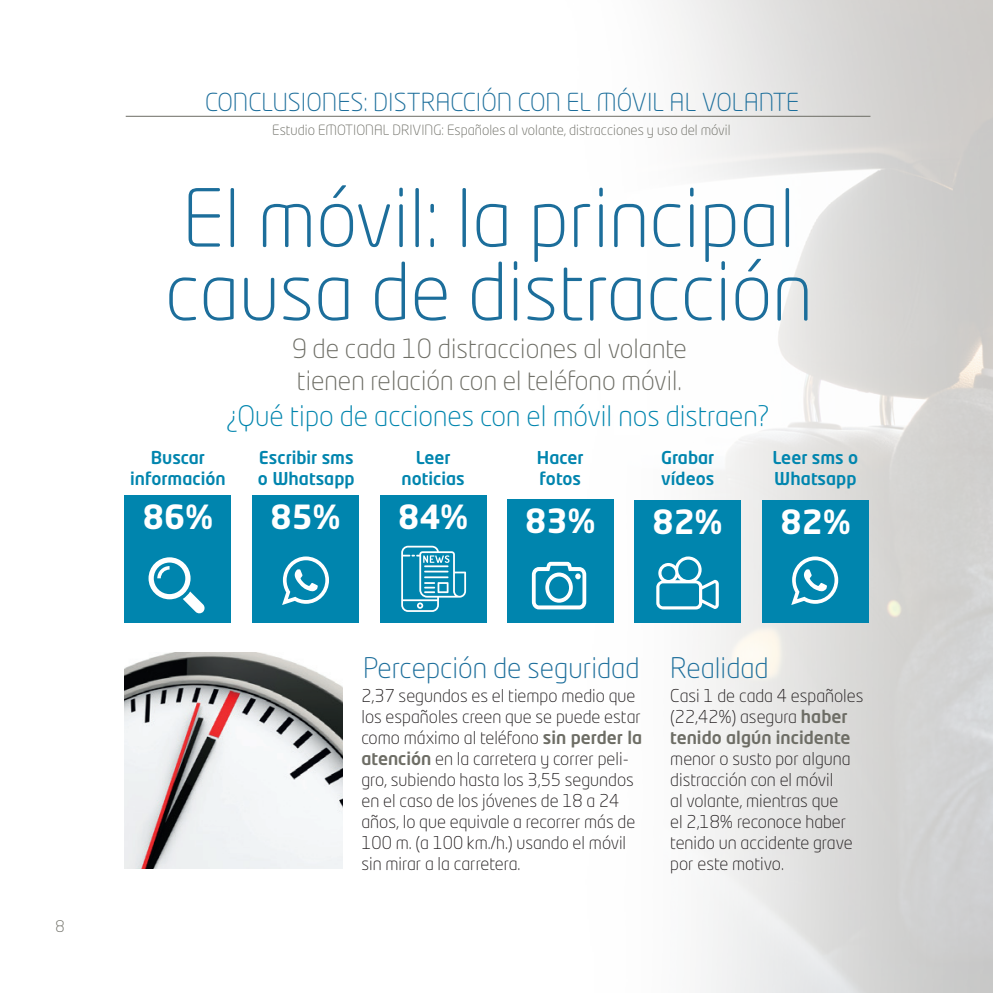
<style>
.page{position:relative;width:993px;height:993px;background:#fff}
.page>*{position:absolute;margin:0;border:0;box-sizing:border-box;transform-origin:0 0}
.t1{font:300 78.75px/73.5px "Neo Tech Std";color:#1c6e9b}
.t2{font:700 32.9px "Neo Tech Std";color:#fff}
.t3{font:300 28px "Neo Tech Std";color:#0085ae}
.t4{font:300 28px "Neo Tech Std";color:#1c6e9b}
.t5{font:300 26.25px/31.5px "Neo Tech Std";color:#6d6d65}
.t6{font:300 24.5px "Neo Tech Std";color:#1c6e9b}
.t7{font:300 17.5px/21px "Neo Tech Std";color:#231f20}
.t8{font:500 17.5px/21px "Neo Tech Std";color:#0085ae}
.t9{font:300 15.75px "Neo Tech Std";color:#6d6d65}
.t10{font:300 14px "Neo Tech Std";color:#6d6d65}
.s1{font-weight:500;color:#6d6d65}
</style>
<div class="page">
<img style="left:479px;top:0;width:513px;height:992px">
<div style="left:252px;top:495px;width:107px;height:127px;background:#0085ae"></div>
<div style="left:507px;top:499px;width:106px;height:123px;background:#0085ae"></div>
<div style="left:380px;top:495px;width:106px;height:127px;background:#0085ae"></div>
<div style="left:634px;top:500px;width:107px;height:122px;background:#0085ae"></div>
<div style="left:124px;top:495px;width:106px;height:127px;background:#0085ae"></div>
<div style="left:762px;top:500px;width:106px;height:122px;background:#0085ae"></div>
<svg style="left:531px;top:561px;width:56px;height:49px"></svg>
<svg style="left:656px;top:556px;width:62px;height:53px"></svg>
<svg style="left:791px;top:556px;width:46px;height:49px"></svg>
<svg style="left:282px;top:556px;width:47px;height:49px"></svg>
<img style="left:124px;top:652px;width:218px;height:216px">
<hr style="left:126px;top:116px;width:744px;height:1px;background:#6d6d65">
<svg style="left:148px;top:557px;width:57px;height:56px"></svg>
<svg style="left:401px;top:545px;width:65px;height:66px"></svg>
<p class="t9" style="left:56px;top:916px;width:11px">8</p>
<h3 class="t6" style="left:205px;top:87px;width:595px">CONCLUSIONES: DISTRACCIÓN CON EL MÓVIL AL VOLANTE</h3>
<p class="t10" style="left:272px;top:121px;width:459px">Estudio EMOTIONAL DRIVING: Españoles al volante, distracciones y uso del móvil</p>
<h1 class="t1" style="left:165px;top:180px;width:649px">El móvil: la principal causa de distracción</h1>
<h3 class="t5" style="left:291px;top:332px;width:397px">9 de cada 10 distracciones al volante tienen relación con el teléfono móvil.</h3>
<h3 class="t3" style="left:225px;top:399px;width:545px">¿Qué tipo de acciones con el móvil nos distraen?</h3>
<p class="t8" style="left:258px;top:446px;width:98px">Escribir sms o Whatsapp</p>
<p class="t8" style="left:401px;top:446px;width:65px;text-align:center">Leer noticias</p>
<p class="t8" style="left:130px;top:446px;width:97px;text-align:center">Buscar información</p>
<p class="t8" style="left:537px;top:446px;width:48px">Hacer fotos</p>
<p class="t8" style="left:661px;top:446px;width:55px">Grabar vídeos</p>
<p class="t8" style="left:772px;top:446px;width:87px">Leer sms o<br>Whatsapp</p>
<h2 class="t2" style="left:143px;top:496px;width:71px">86%</h2>
<h2 class="t2" style="left:270px;top:496px;width:71px">85%</h2>
<h2 class="t2" style="left:398px;top:496px;width:71px">84%</h2>
<h2 class="t2" style="left:525px;top:499px;width:71px">83%</h2>
<h2 class="t2" style="left:652px;top:501px;width:71px">82%</h2>
<h2 class="t2" style="left:780px;top:501px;width:71px">82%</h2>
<h3 class="t4" style="left:363px;top:650px;width:407px">Percepción de seguridad Realidad</h3>
<p class="t7" style="left:670px;top:684px;width:195px">Casi 1 de cada 4 españoles (22,42%) asegura <span class="s1">haber tenido algún incidente</span></p>
<p class="t7" style="left:670px;top:747px;width:184px">menor o susto por alguna distracción con el móvil<br>al volante, mientras que el 2,18% reconoce haber tenido un accidente grave por este motivo.</p>
<p class="t7" style="left:361px;top:684px;width:282px">2,37 segundos es el tiempo medio que los españoles creen que se puede estar como máximo al teléfono <span class="s1">sin perder la atención</span> en la carretera y correr peli&shy;gro, subiendo hasta los 3,55 segundos en el caso de los jóvenes de 18 a 24 años, lo que equivale a recorrer más de 100 m. (a 100 km./h.) usando el móvil sin mirar a la carretera.</p>
</div>
